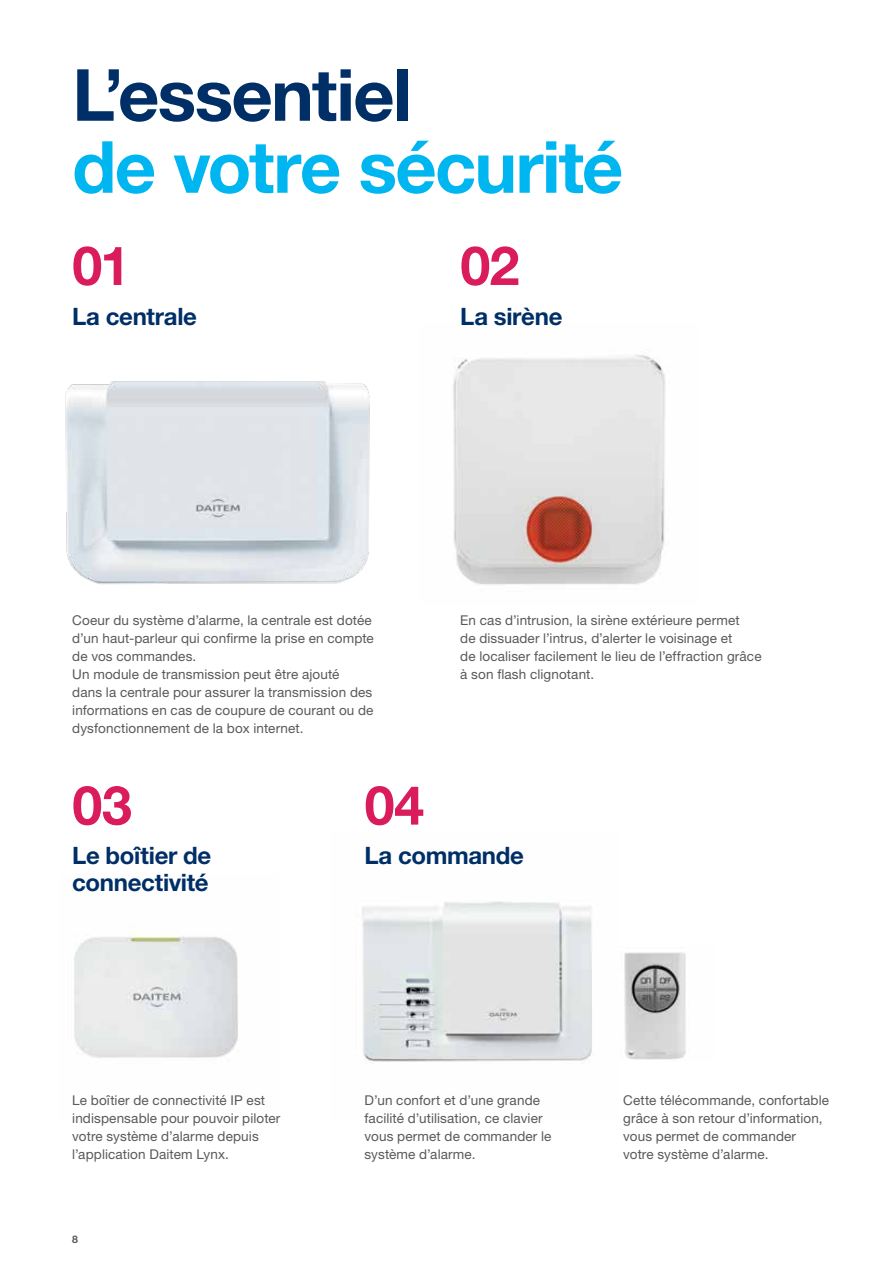
<style>
.page{position:relative;width:893px;height:1263px;background:#fff}
.page>*{position:absolute;margin:0;border:0;box-sizing:border-box;transform-origin:0 0}
.t1{font:700 72px "Helvetica Neue LT Std";letter-spacing:-.025em;color:#00b6f1}
.t2{font:700 72px "Helvetica Neue LT Std";letter-spacing:-.025em;color:#002f67}
.t3{font:700 54px "Helvetica Neue LT Std";letter-spacing:-.01em;color:#da1c5c}
.t4{font:700 24px/27px "Helvetica Neue LT Std";letter-spacing:-.015em;color:#002f67}
.t5{font:13.5px/18px "Helvetica Neue LT Std";letter-spacing:.01em;color:#58595b}
.t6{font:700 10.5px "Helvetica Neue LT Std";color:#58595b}
</style>
<div class="page">
<img style="left:453px;top:355px;width:212px;height:230px">
<img style="left:65px;top:381px;width:305px;height:203px">
<img style="left:362px;top:901px;width:230px;height:161px">
<img style="left:624px;top:952px;width:62px;height:108px">
<img style="left:74px;top:934px;width:164px;height:124px">
<h1 class="t2" style="left:72px;top:51px;width:341px">L’essentiel</h1>
<h1 class="t1" style="left:72px;top:123px;width:553px">de votre sécurité</h1>
<h2 class="t3" style="left:72px;top:232px;width:59px">01</h2>
<h3 class="t4" style="left:72px;top:302px;width:126px">La centrale</h3>
<h2 class="t3" style="left:460px;top:232px;width:61px">02</h2>
<h3 class="t4" style="left:460px;top:302px;width:104px">La sirène</h3>
<p class="t5" style="left:72px;top:611px;width:303px">Coeur du système d’alarme, la centrale est dotée d’un haut-parleur qui confirme la prise en compte de vos commandes.<br>Un module de transmission peut être ajouté<br>dans la centrale pour assurer la transmission des informations en cas de coupure de courant ou de dysfonctionnement de la box internet.</p>
<p class="t5" style="left:460px;top:611px;width:303px">En cas d’intrusion, la sirène extérieure permet<br>de dissuader l’intrus, d’alerter le voisinage et<br>de localiser facilement le lieu de l’effraction grâce à son flash clignotant.</p>
<h2 class="t3" style="left:72px;top:772px;width:61px">03</h2>
<h3 class="t4" style="left:72px;top:842px;width:141px">Le boîtier de connectivité</h3>
<p class="t5" style="left:72px;top:1091px;width:210px">Le boîtier de connectivité IP est indispensable pour pouvoir piloter votre système d’alarme depuis l’application Daitem Lynx.</p>
<p class="t6" style="left:72px;top:1232px;width:7px">8</p>
<h2 class="t3" style="left:365px;top:772px;width:61px">04</h2>
<h3 class="t4" style="left:365px;top:842px;width:161px">La commande</h3>
<p class="t5" style="left:365px;top:1091px;width:188px">D’un confort et d’une grande facilité d’utilisation, ce clavier vous permet de commander le système d’alarme.</p>
<p class="t5" style="left:623px;top:1091px;width:207px">Cette télécommande, confortable grâce à son retour d’information, vous permet de commander votre système d’alarme.</p>
</div>
